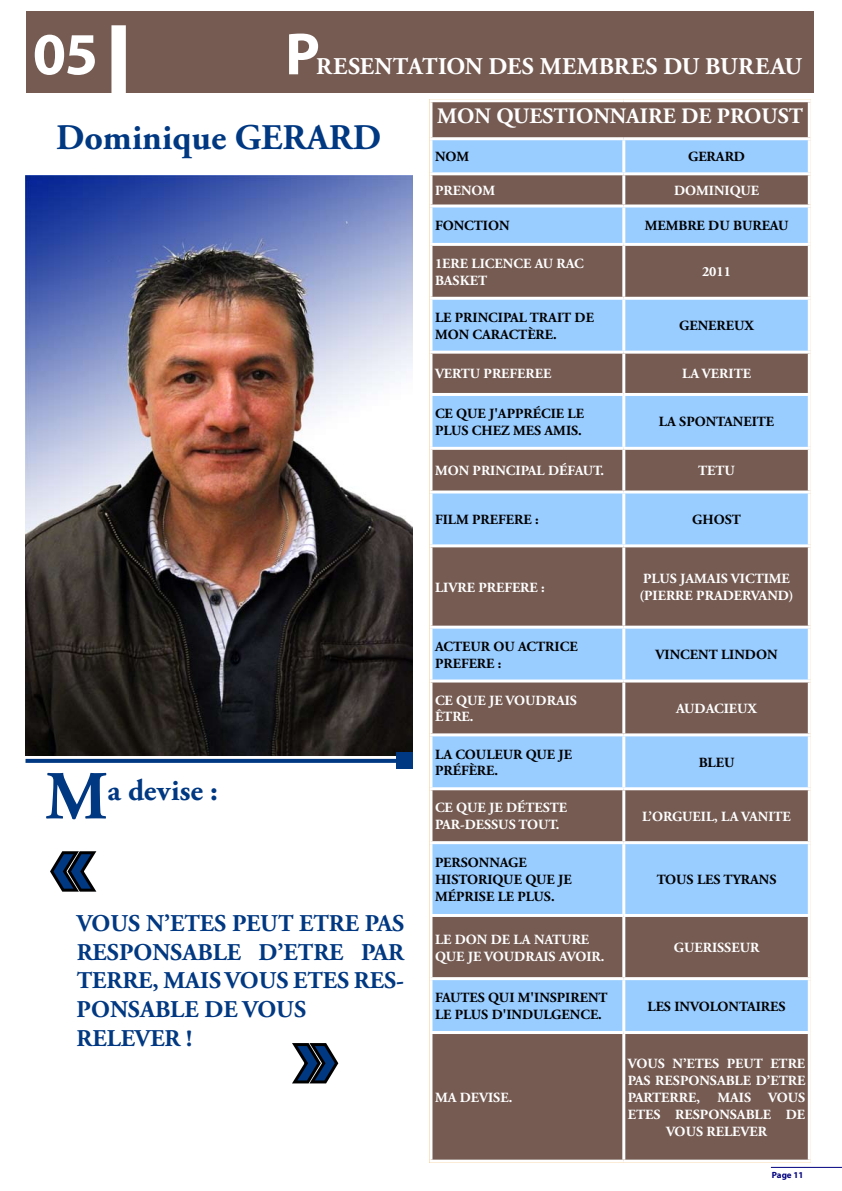
<style>
.page{position:relative;width:842px;height:1191px;background:#fff}
.page>*{position:absolute;margin:0;border:0;box-sizing:border-box;transform-origin:0 0}
.t1{font:700 90px "Myriad Pro";color:#003882}
.t2{font:700 68.6px "Adobe Garamond Pro";color:#003882}
.t3{font:700 60px "Myriad Pro";color:#fff}
.t4{font:700 36px "Adobe Garamond Pro";color:#003882}
.t5{font:700 30px "Adobe Garamond Pro";color:#003882}
.t6{font:700 24px/28.8px "Adobe Garamond Pro";color:#003882;text-align:justify}
.t7{font:700 24px "Adobe Garamond Pro";letter-spacing:-.01em;color:#fff}
.t8{font:700 22px "Adobe Garamond Pro";color:#fff}
.t9{font:700 14px/16.8px "Adobe Garamond Pro";color:#000}
.t10{font:700 14px/16.8px "Adobe Garamond Pro";color:#fff;text-align:right}
.t11{font:700 14px/16.8px "Adobe Garamond Pro";color:#fff}
.t12{font:700 14px "Adobe Garamond Pro";color:#000}
.t13{font:700 9px "Myriad Pro";color:#000080}
</style>
<div class="page">
<hr style="left:771px;top:1166px;width:71px;height:1px;background:#000080">
<div style="left:26px;top:12px;width:788px;height:81px;background:#755b52"></div>
<div style="left:111px;top:25px;width:15px;height:68px;border:8px solid #fff"></div>
<img style="left:26px;top:176px;width:386px;height:580px">
<svg style="left:292px;top:1043px;width:47px;height:41px"></svg>
<svg style="left:50px;top:851px;width:47px;height:41px"></svg>
<svg style="left:42px;top:542px;width:179px;height:217px;background:#302a27"></svg>
<div style="left:431px;top:101px;width:378px;height:38px;background:#755b52"></div>
<div style="left:432px;top:140px;width:376px;height:32px;background:#9cf"></div>
<div style="left:432px;top:175px;width:376px;height:984px;background:#755b52"></div>
<svg style="left:432px;top:207px;width:376px;height:824px;background:#8897ad"></svg>
<hr style="left:622px;top:140px;width:3px;height:32px;background:#fff">
<hr style="left:622px;top:175px;width:3px;height:29px;background:#fff">
<hr style="left:429px;top:204px;width:195px;height:3px;background:#fff">
<hr style="left:624px;top:204px;width:187px;height:3px;background:#fff">
<hr style="left:622px;top:207px;width:3px;height:36px;background:#fff">
<hr style="left:429px;top:243px;width:195px;height:3px;background:#fff">
<hr style="left:624px;top:243px;width:187px;height:3px;background:#fff">
<hr style="left:622px;top:246px;width:3px;height:51px;background:#fff">
<hr style="left:429px;top:297px;width:195px;height:3px;background:#fff">
<hr style="left:624px;top:297px;width:187px;height:3px;background:#fff">
<hr style="left:622px;top:300px;width:3px;height:51px;background:#fff">
<hr style="left:429px;top:351px;width:195px;height:3px;background:#fff">
<hr style="left:624px;top:351px;width:187px;height:3px;background:#fff">
<hr style="left:622px;top:354px;width:3px;height:39px;background:#fff">
<hr style="left:429px;top:393px;width:195px;height:3px;background:#fff">
<hr style="left:624px;top:393px;width:187px;height:3px;background:#fff">
<hr style="left:622px;top:396px;width:3px;height:51px;background:#fff">
<hr style="left:429px;top:447px;width:195px;height:3px;background:#fff">
<hr style="left:624px;top:447px;width:187px;height:3px;background:#fff">
<hr style="left:622px;top:450px;width:3px;height:40px;background:#fff">
<hr style="left:429px;top:490px;width:195px;height:3px;background:#fff">
<hr style="left:624px;top:490px;width:187px;height:3px;background:#fff">
<hr style="left:622px;top:493px;width:3px;height:51px;background:#fff">
<hr style="left:429px;top:544px;width:195px;height:3px;background:#fff">
<hr style="left:624px;top:544px;width:187px;height:3px;background:#fff">
<hr style="left:622px;top:547px;width:3px;height:78px;background:#fff">
<hr style="left:429px;top:625px;width:195px;height:3px;background:#fff">
<hr style="left:624px;top:625px;width:187px;height:3px;background:#fff">
<hr style="left:622px;top:628px;width:3px;height:51px;background:#fff">
<hr style="left:429px;top:679px;width:195px;height:3px;background:#fff">
<hr style="left:624px;top:679px;width:187px;height:3px;background:#fff">
<hr style="left:622px;top:682px;width:3px;height:51px;background:#fff">
<hr style="left:429px;top:733px;width:195px;height:3px;background:#fff">
<hr style="left:624px;top:733px;width:187px;height:3px;background:#fff">
<hr style="left:622px;top:736px;width:3px;height:51px;background:#fff">
<hr style="left:429px;top:787px;width:195px;height:3px;background:#fff">
<hr style="left:624px;top:787px;width:187px;height:3px;background:#fff">
<hr style="left:622px;top:790px;width:3px;height:51px;background:#fff">
<hr style="left:429px;top:841px;width:195px;height:3px;background:#fff">
<hr style="left:624px;top:841px;width:187px;height:3px;background:#fff">
<hr style="left:622px;top:844px;width:3px;height:70px;background:#fff">
<hr style="left:429px;top:914px;width:195px;height:3px;background:#fff">
<hr style="left:624px;top:914px;width:187px;height:3px;background:#fff">
<hr style="left:622px;top:917px;width:3px;height:60px;background:#fff">
<hr style="left:429px;top:977px;width:195px;height:3px;background:#fff">
<hr style="left:624px;top:977px;width:187px;height:3px;background:#fff">
<hr style="left:622px;top:980px;width:3px;height:51px;background:#fff">
<hr style="left:429px;top:1031px;width:195px;height:3px;background:#fff">
<hr style="left:624px;top:1031px;width:187px;height:3px;background:#fff">
<hr style="left:622px;top:1034px;width:3px;height:125px;background:#fff">
<hr style="left:429px;top:99px;width:195px;height:3px;background:#fff">
<hr style="left:429px;top:102px;width:3px;height:35px;background:#fff">
<hr style="left:624px;top:99px;width:187px;height:3px;background:#fff">
<hr style="left:808px;top:102px;width:3px;height:35px;background:#fff">
<hr style="left:429px;top:137px;width:195px;height:3px;background:#fff">
<hr style="left:624px;top:137px;width:187px;height:3px;background:#fff">
<svg style="left:26px;top:759px;width:370px;height:4px"></svg>
<div style="left:396px;top:753px;width:16px;height:16px;background:#003882"></div>
<h3 class="t3" style="left:33px;top:15px;width:96px">05 |</h3>
<h3 class="t3" style="left:285px;top:15px;width:31px">P</h3>
<h3 class="t7" style="left:316px;top:53px;width:60px">RESENTATI</h3>
<h3 class="t7" style="left:446px;top:53px;width:291px">ON DES MEMBRES DU BUREAU</h3>
<h3 class="t4" style="left:56px;top:116px;width:204px">DOMINIQUE GERARD</h3>
<h2 class="t2" style="left:45px;top:756px;width:64px">M</h2>
<h3 class="t5" style="left:108px;top:773px;width:112px">A DEVISE :</h3>
<h1 class="t1" style="left:51px;top:805px;width:43px">«</h1>
<h3 class="t6" style="left:77px;top:909px;width:329px">VOUS N’ETES PEUT ETRE PAS RESPONSABLE D’ETRE PAR TERRE, MAI</h3>
<h3 class="t6" style="left:77px;top:966px;width:329px;text-align:left;text-indent:132px">S VOUS ETES RES-<br>PONSABLE DE VOUS<br>RELEVER !</h3>
<h1 class="t1" style="left:337px;top:1129px;width:43px;rotate:-180deg">«</h1>
<h3 class="t8" style="left:437px;top:103px;width:171px">MON QUESTIONNAIRE</h3>
<h3 class="t8" style="left:681px;top:103px;width:123px">DE PROUST</h3>
<p class="t9" style="left:435px;top:149px;width:36px">NOM</p>
<p class="t12" style="left:688px;top:149px;width:58px">GERARD</p>
<p class="t11" style="left:435px;top:182px;width:19px">PREN</p>
<p class="t11" style="left:471px;top:182px;width:25px">OM</p>
<p class="t10" style="left:674px;top:182px;width:87px">DOMINIQUE</p>
<p class="t9" style="left:435px;top:218px;width:76px">FONCTION</p>
<p class="t12" style="left:645px;top:218px;width:136px">MEMBRE DU BUREAU</p>
<p class="t11" style="left:435px;top:255px;width:17px">1ERE</p>
<p class="t11" style="left:435px;top:255px;width:150px;text-indent:37px">LICENCEAU RAC<br>BASKET</p>
<p class="t10" style="left:702px;top:264px;width:31px">2011</p>
<p class="t9" style="left:435px;top:309px;width:105px">LE PRINCIPAL TRAIT</p>
<p class="t9" style="left:575px;top:309px;width:11px">DE</p>
<p class="t9" style="left:435px;top:326px;width:123px">MON CARACTÈRE.</p>
<p class="t12" style="left:679px;top:318px;width:76px">GENEREUX</p>
<p class="t11" style="left:435px;top:366px;width:11px">VERTU</p>
<p class="t11" style="left:484px;top:366px;width:44px">PREFEREE</p>
<p class="t10" style="left:682px;top:366px;width:71px">LA VERITE</p>
<p class="t9" style="left:435px;top:405px;width:148px">CE QUE J'APPRÉCIE LE<br>PLUS CHEZ MES AMIS.</p>
<p class="t12" style="left:659px;top:414px;width:117px">LA SPONTANEITE</p>
<p class="t11" style="left:435px;top:463px;width:171px">MON PRINCIPAL DÉFAUT.</p>
<p class="t10" style="left:698px;top:463px;width:28px">TETU</p>
<p class="t9" style="left:435px;top:511px;width:81px">FILM PREFERE</p>
<p class="t9" style="left:535px;top:511px;width:5px">:</p>
<p class="t12" style="left:692px;top:511px;width:50px">GHOST</p>
<p class="t11" style="left:435px;top:579px;width:9px">LIVRE</p>
<p class="t11" style="left:478px;top:579px;width:44px">PREFERE</p>
<p class="t11" style="left:541px;top:579px;width:5px">:</p>
<p class="t9" style="left:435px;top:638px;width:29px">ACTEUR</p>
<p class="t9" style="left:493px;top:638px;width:86px">OU ACTRICE</p>
<p class="t9" style="left:435px;top:655px;width:44px">PREFERE</p>
<p class="t9" style="left:498px;top:655px;width:5px">:</p>
<p class="t11" style="left:435px;top:692px;width:101px">CE QUE JE VOUDRAI</p>
<p class="t11" style="left:570px;top:692px;width:9px">S</p>
<p class="t11" style="left:435px;top:709px;width:19px">ÊTRE</p>
<p class="t11" style="left:470px;top:709px;width:5px">.</p>
<p class="t9" style="left:435px;top:746px;width:52px">LA COULEUR</p>
<p class="t9" style="left:526px;top:746px;width:41px">QUE JE</p>
<p class="t9" style="left:435px;top:762px;width:65px">PRÉFÈRE.</p>
<p class="t10" style="left:643px;top:570px;width:53px">PLUS JAMAI</p>
<p class="t10" style="left:721px;top:570px;width:20px">S VICTIM</p>
<p class="t10" style="left:639px;top:570px;width:156px">E<br>(PIERRE PRADERVAND)</p>
<p class="t12" style="left:656px;top:646px;width:123px">VINCENT LINDON</p>
<p class="t10" style="left:676px;top:700px;width:10px">AUDACI</p>
<p class="t10" style="left:729px;top:700px;width:29px">EUX</p>
<p class="t12" style="left:699px;top:754px;width:37px">BLEU</p>
<p class="t11" style="left:435px;top:800px;width:126px">CE QUE JE DÉTESTE<br>PAR-DESSUS TOUT.</p>
<p class="t10" style="left:642px;top:808px;width:150px">L’ORGUEIL, LA VANITE</p>
<p class="t9" style="left:435px;top:854px;width:132px">PERSONNAGE<br>HISTORIQUE QUE JE<br>MÉPRISE LE PLUS.</p>
<p class="t12" style="left:657px;top:871px;width:121px">TOUS LES TYRANS</p>
<p class="t11" style="left:435px;top:931px;width:110px">LE DONDE LA NATURE<br>QUE JE VOUDRAI</p>
<p class="t11" style="left:549px;top:948px;width:57px">S AVOIR.</p>
<p class="t9" style="left:435px;top:989px;width:140px;text-indent:43px">S QUI M'INSPIRENT<br>LE PLUS D'INDULGEN</p>
<p class="t9" style="left:435px;top:989px;width:18px">FAUTE</p>
<p class="t9" style="left:580px;top:1006px;width:23px">CE.</p>
<p class="t11" style="left:435px;top:1089px;width:35px">MA DEVI</p>
<p class="t11" style="left:493px;top:1089px;width:21px">SE.</p>
<p class="t10" style="left:674px;top:939px;width:87px">GUERISSEUR</p>
<p class="t12" style="left:647px;top:998px;width:140px">LES INVOLONTAI RES</p>
<p class="t10" style="left:628px;top:1055px;width:179px;text-align:justify">VOUS N’ETES PEUT ETRE PAS RESPONSABLE D’ETRE PARTERRE, MAI</p>
<p class="t10" style="left:744px;top:1089px;width:63px">S VOUS</p>
<p class="t10" style="left:628px;top:1106px;width:179px">ETES RESPONSABLE DE</p>
<p class="t10" style="left:666px;top:1123px;width:103px">VOUS RELEVER</p>
<p class="t13" style="left:772px;top:1168px;width:33px">page 11</p>
</div>
